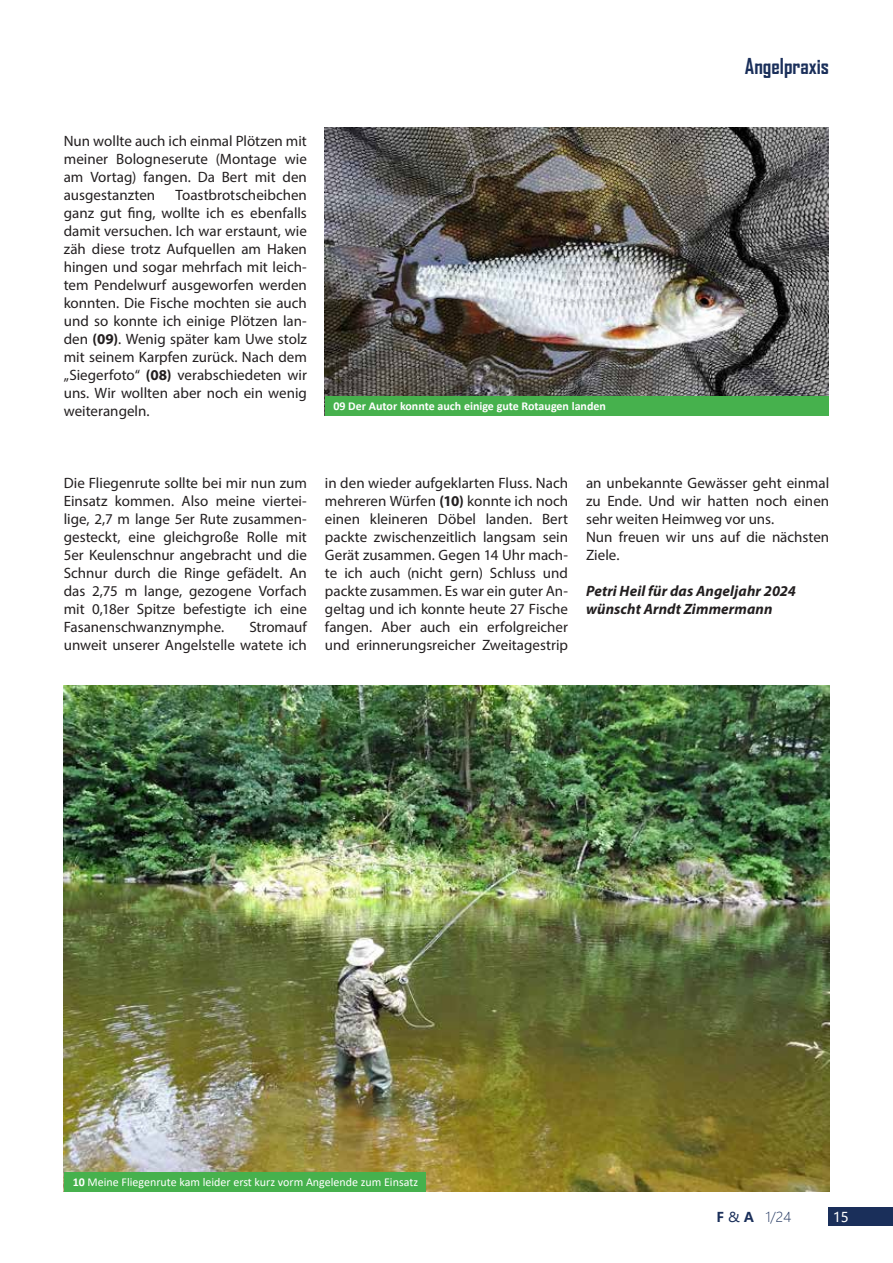
<style>
.page{position:relative;width:893px;height:1263px;background:#fff}
.page>*{position:absolute;margin:0;border:0;box-sizing:border-box;transform-origin:0 0}
.t1{font:700 21px "Agency FB";color:#1a2f5a}
.t2{font:15px/18px "Myriad Pro";color:#231f20;text-align:justify}
.t3{font:italic 700 15px/18px "Myriad Pro";letter-spacing:.01em;color:#231f20}
.t4{font:300 13.5px "Microsoft Ya Hei";color:#1a2f5a}
.t5{font:13.5px "Microsoft Ya Hei";color:#fff}
.t6{font:12px "Calibri";color:#fff}
.t7{font:700 12px "Calibri";color:#fff}
.s1{font-weight:700}
.s2{font-weight:400}
</style>
<div class="page">
<div style="left:829px;top:1208px;width:64px;height:18px;background:#1a2f5a"></div>
<img style="left:325px;top:128px;width:504px;height:268px">
<img style="left:64px;top:686px;width:765px;height:506px">
<div style="left:325px;top:396px;width:504px;height:20px;background:#46b14d"></div>
<div style="left:64px;top:1172px;width:362px;height:20px;background:#46b14d"></div>
<p class="t2" style="left:64px;top:131px;width:245px">Nun wollte auch ich einmal Plötzen mit meiner Bologneserute (Montage wie am Vortag) fangen. Da Bert mit den ausgestanzten</p>
<p class="t2" style="left:64px;top:185px;width:245px;text-indent:112px">Toastbrotscheibchen ganz gut fing, wollte ich es ebenfalls damit versuchen. Ich war erstaunt, wie zäh diese trotz Aufquellen am Haken hingen und sogar mehrfach mit leich&shy;tem Pendelwurf ausgeworfen werden konnten. Die Fische mochten sie auch und so konnte ich einige Plötzen lan&shy;den <span class="s1">(09)</span>. Wenig später kam Uwe stolz mit seinem Karpfen zurück. Nach dem „Siegerfoto“ <span class="s1">(08)</span> verabschiedeten wir uns. Wir wollten aber noch ein wenig weiterangeln.</p>
<p class="t7" style="left:333px;top:398px;width:274px">09 Der Autor konnte auch einige gute Rotaugen landen</p>
<h1 class="t1" style="left:745px;top:53px;width:86px">Angelpraxis</h1>
<p class="t2" style="left:64px;top:473px;width:245px">Die Fliegenrute sollte bei mir nun zum Einsatz kommen. Also meine viertei&shy;lige, 2,7 m lange 5er Rute zusammen&shy;gesteckt, eine gleichgroße Rolle mit 5er Keulenschnur angebracht und die Schnur durch die Ringe gefädelt. An das 2,75 m lange, gezogene Vorfach mit 0,18er Spitze befestigte ich eine Fasanenschwanznymphe.</p>
<p class="t2" style="left:64px;top:617px;width:245px;text-align:right">Stromauf<br>unweit unserer Angelstelle watete ich</p>
<p class="t2" style="left:325px;top:473px;width:245px">in den wieder aufgeklarten Fluss. Nach mehreren Würfen <span class="s1">(10)</span> konnte ich noch einen kleineren Döbel landen. Bert packte zwischenzeitlich langsam sein Gerät zusammen. Gegen 14 Uhr mach&shy;te ich auch (nicht gern) Schluss und packte zusammen. Es war ein guter An&shy;geltag und ich konnte heute 27 Fische fangen. Aber auch ein erfolgreicher und erinnerungsreicher Zweitagestrip</p>
<p class="t2" style="left:586px;top:473px;width:245px;text-align:left">an unbekannte Gewässer geht einmal zu Ende. Und wir hatten noch einen sehr weiten Heimweg vor uns.<br>Nun freuen wir uns auf die nächsten<br>Ziele.</p>
<p class="t3" style="left:586px;top:581px;width:211px">Petri Heil für das Angeljahr 2024 wünscht Arndt Zimmermann</p>
<p class="t6" style="left:73px;top:1174px;width:347px"><span class="s1">10</span> Meine Fliegenrute kam leider erst kurz vorm Angelende zum Einsatz</p>
<p class="t4" style="left:717px;top:1208px;width:76px"><span class="s1">F</span> <span class="s2">&amp;</span> <span class="s1">A</span> 1/24</p>
<p class="t5" style="left:833px;top:1208px;width:17px">15</p>
</div>
